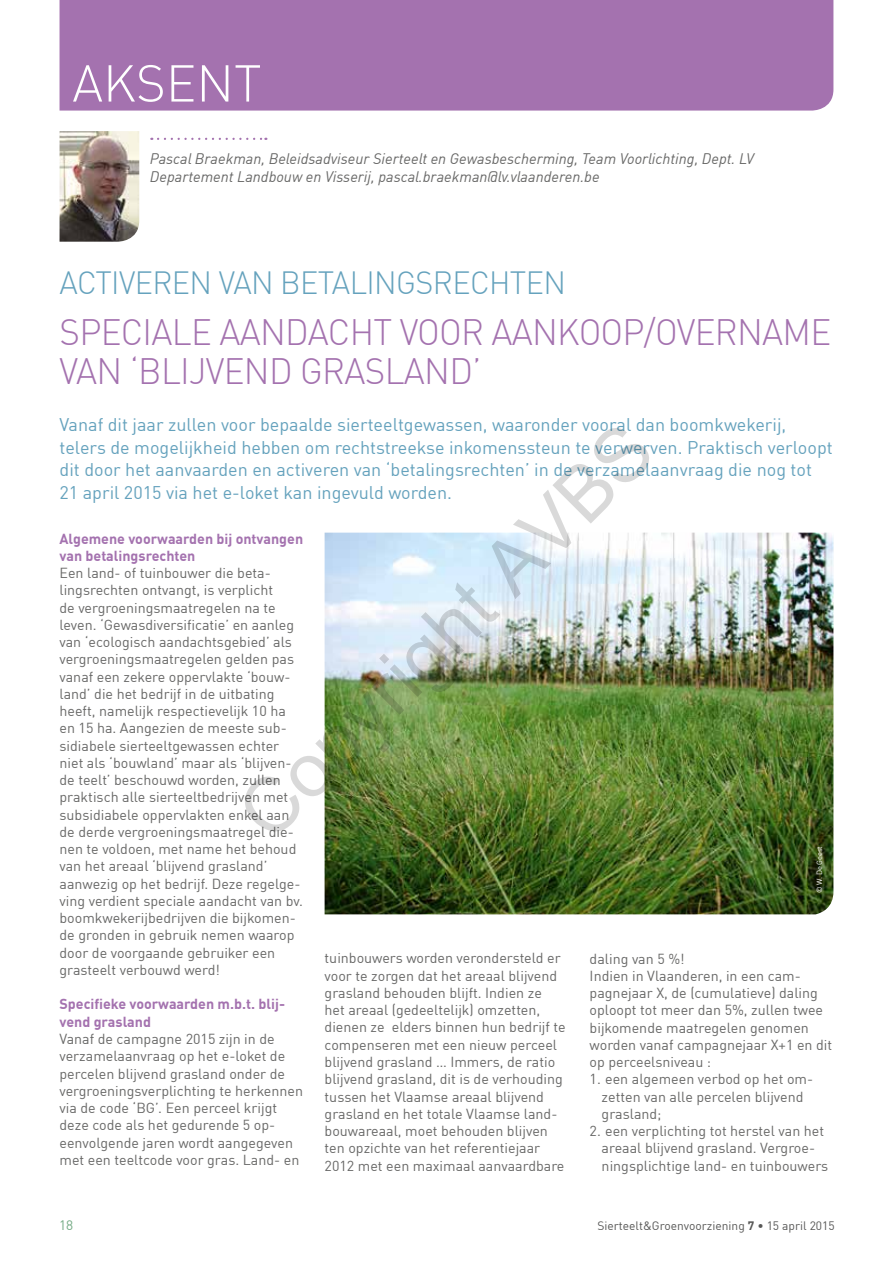
<style>
.page{position:relative;width:893px;height:1263px;background:#fff}
.page>*{position:absolute;margin:0;border:0;box-sizing:border-box;transform-origin:0 0}
.t1{font:75.75px "Arial";color:rgb(0 0 0/.15)}
.t2{font:300 51px "DIN Offc Pro";color:#fff}
.t3{font:300 36px/39px "DIN Offc Pro";letter-spacing:-.02em;color:#a472af}
.t4{font:300 31.5px "DIN Offc Pro";letter-spacing:-.02em;color:#65a2bd}
.t5{font:18px/22.5px "DIN Offc Pro";color:#65a2bd}
.t6{font:italic 15px/18px "DIN Offc Pro";color:#686867}
.t7{font:14.25px/17.2px "DIN Offc Pro";color:#686867}
.t8{font:700 14.25px/17.2px "DIN Offc Pro";color:#a472af}
.t9{font:13.5px "DIN Offc Pro";color:#73aa84}
.t10{font:12px "DIN Offc Pro";color:#575756}
.t11{font:7.5px "DIN Offc Pro";letter-spacing:-.02em;color:#fff}
.s1{font-weight:700}
</style>
<div class="page">
<div style="left:60px;top:0;width:773px;height:111px;background:#a472af"></div>
<svg style="left:158px;top:138px;width:108px;height:2px"></svg>
<img style="left:60px;top:131px;width:79px;height:111px">
<img style="left:325px;top:533px;width:508px;height:381px">
<h2 class="t2" style="left:72px;top:44px;width:191px">AKSENT</h2>
<p class="t6" style="left:150px;top:148px;width:606px">Pascal Braekman, Beleidsadviseur Sierteelt en Gewasbescherming, Team Voorlichting, Dept. LV<br>Departement Landbouw en Visserij, pascal.braekman@lv.vlaanderen.be</p>
<h3 class="t4" style="left:60px;top:258px;width:508px">ACTIVEREN VAN BETALI NGSRECHTEN</h3>
<h3 class="t3" style="left:60px;top:310px;width:746px">SPECIALE AANDACHT VOOR AANKOOP/OVE RNAME<br>VAN ‘BLIJVE ND G RASLAND ’</h3>
<p class="t5" style="left:60px;top:412px;width:775px">Vanaf dit jaar zullen voor bepaalde sierteeltgewassen, waaronder vooral dan boomkwekerij, telers de mogelijkheid hebben om rechtstreekse inkomenssteun te verwerven. Praktisch verloopt dit door het aanvaarden en activeren van ‘betalingsrechten’ in de verzamelaanvraag die nog tot 21 april 2015 via het e-loket kan ingevuld worden.</p>
<h1 class="t1" style="left:217px;top:789px;width:549px;rotate:-45deg">Copyright AVBS</h1>
<p class="t8" style="left:60px;top:528px;width:245px">Algemene voorwaarden bij ontvangen van betalingsrechten</p>
<p class="t7" style="left:60px;top:563px;width:245px">Een land- of tuinbouwer die beta&shy;lingsrechten ontvangt, is verplicht<br>de vergroeningsmaatregelen na te leven. ‘Gewasdiversificatie’ en aanleg van ‘ecologisch aandachtsgebied’ als vergroeningsmaatregelen gelden pas vanaf een zekere oppervlakte ‘bouw&shy;land’ die het bedrijf in de uitbating heeft, namelijk respectievelijk 10 ha en 15 ha. Aangezien de meeste sub&shy;sidiabele sierteeltgewassen echter niet als ‘bouwland’ maar als ‘blijven&shy;de teelt’ beschouwd worden, zullen praktisch alle sierteeltbedrijven met subsidiabele oppervlakten enkel aan de derde vergroeningsmaatregel die&shy;nen te voldoen, met name het behoud van het areaal ‘blijvend grasland’ aanwezig op het bedrijf. Deze regelge&shy;ving verdient speciale aandacht van bv. boomkwekerijbedrijven die bijkomen&shy;de gronden in gebruik nemen waarop door de voorgaande gebruiker een grasteelt verbouwd werd!</p>
<p class="t8" style="left:60px;top:994px;width:227px">Specifieke voorwaarden m.b.t. blij&shy;vend grasland</p>
<p class="t7" style="left:60px;top:1029px;width:245px">Vanaf de campagne 2015 zijn in de verzamelaanvraag op het e-loket de percelen blijvend grasland onder de vergroeningsverplichting te herkennen via de code ‘BG’. Een perceel krijgt deze code als het gedurende 5 op&shy;eenvolgende jaren wordt aangegeven met een teeltcode voor gras. Land- en</p>
<p class="t11" style="left:813px;top:893px;width:48px;rotate:-90deg">© W. De Geest</p>
<p class="t7" style="left:325px;top:948px;width:243px">tuinbouwers worden verondersteld er voor te zorgen dat het areaal blijvend grasland behouden blijft. Indien ze<br>het areaal (gedeeltelijk) omzetten, dienen ze elders binnen hun bedrijf te compenseren met een nieuw perceel blijvend grasland … Immers, de ratio blijvend grasland, dit is de verhouding tussen het Vlaamse areaal blijvend grasland en het totale Vlaamse land&shy;bouwareaal, moet behouden blijven ten opzichte van het referentiejaar 2012 met een maximaal aanvaardbare</p>
<p class="t7" style="left:590px;top:948px;width:244px">daling van 5 %!<br>Indien in Vlaanderen, in een cam&shy;pagnejaar X, de (cumulatieve) daling oploopt tot meer dan 5%, zullen twee bijkomende maatregelen genomen worden vanaf campagnejaar X+1 en dit op perceelsniveau :</p>
<p class="t7" style="left:602px;top:1069px;width:213px;text-indent:-12px">1. een algemeen verbod op het om&shy;zetten van alle percelen blijvend grasland;</p>
<p class="t7" style="left:602px;top:1121px;width:228px;text-indent:-12px">2. een verplichting tot herstel van het areaal blijvend grasland. Vergroe&shy;ningsplichtige land- en tuinbouwers</p>
<p class="t9" style="left:59px;top:1215px;width:16px">18</p>
<p class="t10" style="left:597px;top:1216px;width:239px">Sierteelt&amp;Groenvoorziening <span class="s1">7</span> • 15 april 2015</p>
</div>
